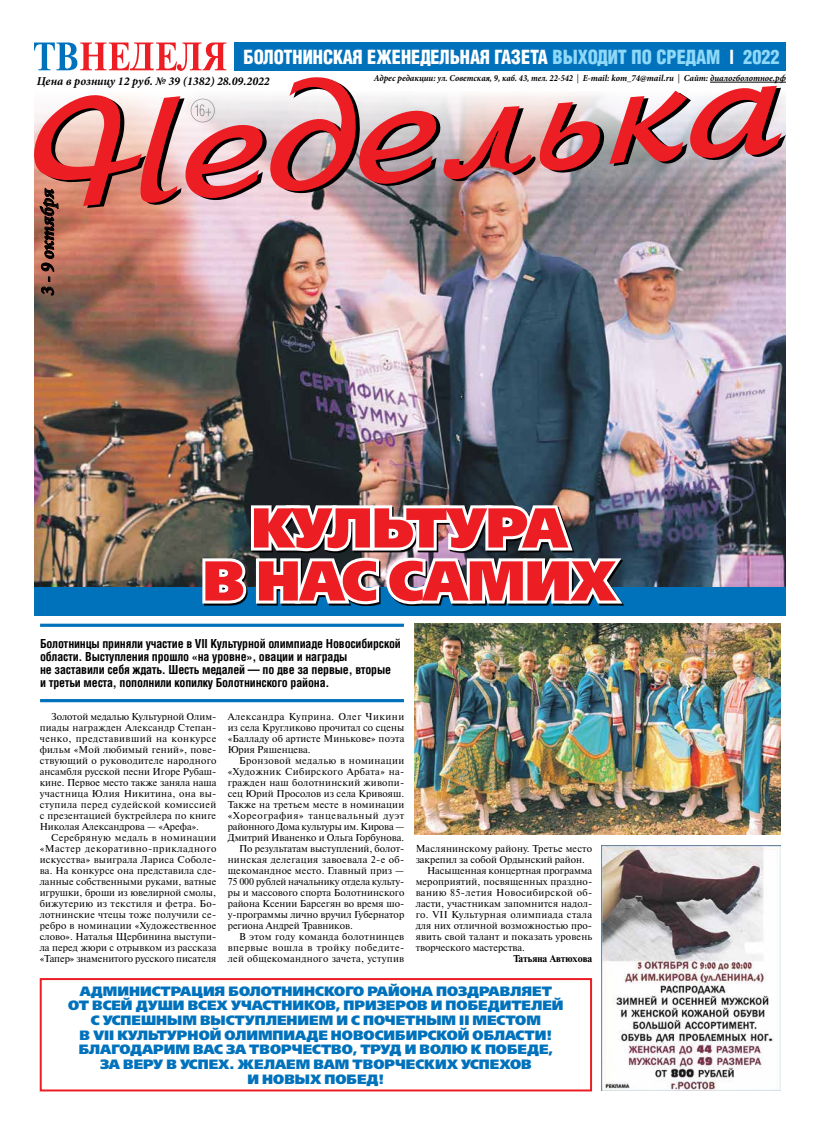
<style>
.page{position:relative;width:820px;height:1134px;background:#fff}
.page>*{position:absolute;margin:0;border:0;box-sizing:border-box;transform-origin:0 0}
.t1{font:56px/53px "Free Set Black C";letter-spacing:-.015em;color:#ed1d24;text-align:center}
.t2{font:19px "AG Letterica Demi Condensed C";color:#fff;scale:.96 1}
.t3{font:italic 700 19px "Minion Pro";color:#000;scale:.96 1}
.t4{font:13.5px/14.7px "Free Set Black C";color:#0072bc;text-align:center}
.t5{font:700 12px/13px "AG Letterica Condensed C";letter-spacing:-.015em;color:#000}
.t6{font:italic 700 12px "Minion Pro";color:#000}
.t7{font:10px/11px "Newton C";letter-spacing:.015em;color:#000;text-align:justify}
.t8{font:10px "Newton C";letter-spacing:-.015em;color:#000}
.t9{font:10px "Newton C";letter-spacing:.035em;color:#000}
.t10{font:10px "Newton C";letter-spacing:.04em;color:#000}
.t11{font:10px "Newton C";letter-spacing:.055em;color:#000}
.t12{font:10px "Newton C";letter-spacing:.05em;color:#000}
.t13{font:700 10px "Newton C";color:#000}
.t14{font:italic 700 9.2px "Minion Pro";color:#000;scale:.96 1}
.s1{color:#8ed8f8}
.s2{font-weight:400;font-style:normal}
</style>
<div class="page">
<img style="left:34px;top:206px;width:751px;height:382px">
<div style="left:234px;top:43px;width:551px;height:28px;background:#0072bc"></div>
<svg style="left:34px;top:43px;width:192px;height:28px"></svg>
<svg style="left:34px;top:77px;width:747px;height:129px"></svg>
<div style="left:34px;top:588px;width:751px;height:28px;background:#0072bc"></div>
<svg style="left:199px;top:500px;width:429px;height:106px"></svg>
<hr style="left:40px;top:624px;width:364px;height:3px;background:#0072bc">
<hr style="left:40px;top:699px;width:364px;height:3px;background:#0072bc">
<svg style="left:39px;top:188px;width:20px;height:108px;background:#915a49"></svg>
<img style="left:414px;top:623px;width:366px;height:212px">
<div style="left:40px;top:978px;width:551px;height:113px;border:2px solid #ed1d24"></div>
<img style="left:601px;top:846px;width:179px;height:244px">
<img style="left:458px;top:167px;width:70px;height:45px">
<h2 class="t2" style="left:243px;top:45px;width:560px">БОЛОТНИНСКАЯ ЕЖЕНЕДЕЛЬНАЯ ГАЗЕТА <span class="s1">ВЫХОДИТ ПО СРЕДАМ</span> | <span class="s1">2022</span></h2>
<p class="t6" style="left:37px;top:73px;width:234px">Цена в розницу 12 руб. № 39 (1382) 28.09.2022</p>
<p class="t14" style="left:374px;top:72px;width:430px">Адрес редакции: ул. Советская, 9, каб. 43, тел. 22-542 <span class="s2">|</span> E-mail: kom_74@mail.ru <span class="s2">|</span> Сайт: диалогболотное.рф</p>
<h2 class="t3" style="left:34px;top:295px;width:114px;rotate:-90deg">3 - 9 октября</h2>
<h1 class="t1" style="left:202px;top:504px;width:415px">КУЛЬТУРА<br>В НАС САМИХ</h1>
<p class="t5" style="left:40px;top:637px;width:362px">Болотнинцы приняли участие в VII Культурной олимпиаде Новосибирской области. Выступления прошло «на уровне», овации и награды<br>не заставили себя ждать. Шесть медалей — по две за первые, вторые<br>и третьи места, пополнили копилку Болотнинского района.</p>
<p class="t7" style="left:40px;top:711px;width:178px;text-indent:11px">Золотой медалью Культурной Олим&shy;пиады награжден Александр Степан&shy;ченко, представивший на конкурсе фильм «Мой любимый гений», пове&shy;ствующий о руководителе народного ансамбля русской песни Игоре Рубаш&shy;кине. Первое место также заняла наша участница Юлия Никитина, она вы&shy;ступила перед судейской комиссией с презентацией буктрейлера по книге Николая Александрова — «Арефа».</p>
<p class="t7" style="left:40px;top:832px;width:178px;text-indent:11px">Серебряную медаль в номинации «Мастер декоративно-прикладного искусства» выиграла Лариса Соболе&shy;ва. На конкурсе она представила сде&shy;ланные собственными руками, ватные игрушки, броши из ювелирной смолы, бижутерию из текстиля и фетра. Бо&shy;лотнинские чтецы тоже получили се&shy;ребро в номинации «Художественное слово». Наталья Щербинина выступи&shy;ла перед жюри с отрывком из рассказа «Тапер» знаменитого русского писателя</p>
<p class="t7" style="left:227px;top:711px;width:178px">Александра Куприна. Олег Чикини из села Кругликово прочитал со сцены «Балладу об артисте Минькове» поэта Юрия Ряшенцева.</p>
<p class="t10" style="left:239px;top:755px;width:167px">Бронзовой медалью в номинации</p>
<p class="t9" style="left:227px;top:766px;width:178px">«Художник Сибирского Арбата» на-</p>
<p class="t7" style="left:227px;top:777px;width:178px">гражден наш болотнинский живопи-</p>
<p class="t7" style="left:227px;top:788px;width:178px">сец Юрий Просолов из села Кривояш.</p>
<p class="t7" style="left:227px;top:799px;width:178px">Также на третьем месте в номинации</p>
<p class="t11" style="left:227px;top:810px;width:178px">«Хореография» танцевальный дуэт</p>
<p class="t8" style="left:227px;top:821px;width:178px">районного Дома культуры им. Кирова —</p>
<p class="t7" style="left:227px;top:832px;width:178px">Дмитрий Иваненко и Ольга Горбунова.</p>
<p class="t7" style="left:239px;top:843px;width:167px">По результатам выступлений, болот-</p>
<p class="t7" style="left:227px;top:854px;width:178px">нинская делегация завоевала 2‑е об-</p>
<p class="t7" style="left:227px;top:865px;width:178px">щекомандное место. Главный приз —</p>
<p class="t8" style="left:227px;top:876px;width:178px">75 000 рублей начальнику отдела культу-</p>
<p class="t7" style="left:227px;top:887px;width:178px">ры и массового спорта Болотнинского</p>
<p class="t7" style="left:227px;top:898px;width:178px">района Ксении Барсегян во время шо-</p>
<p class="t7" style="left:227px;top:909px;width:178px">у-программы лично вручил Губернатор</p>
<p class="t7" style="left:227px;top:920px;width:126px">региона Андрей Травников.</p>
<p class="t7" style="left:239px;top:931px;width:167px">В этом году команда болотнинцев</p>
<p class="t12" style="left:227px;top:942px;width:178px">впервые вошла в тройку победите-</p>
<p class="t7" style="left:227px;top:953px;width:178px">лей общекомандного зачета, уступив</p>
<p class="t7" style="left:415px;top:843px;width:178px">Маслянинскому району. Третье место</p>
<p class="t7" style="left:415px;top:854px;width:171px">закрепил за собой Ордынский район.</p>
<p class="t7" style="left:427px;top:865px;width:167px">Насыщенная концертная программа</p>
<p class="t7" style="left:415px;top:876px;width:178px">мероприятий, посвященных праздно-</p>
<p class="t9" style="left:415px;top:887px;width:178px">ванию 85‑летия Новосибирской об-</p>
<p class="t7" style="left:415px;top:898px;width:178px">ласти, участникам запомнится надол-</p>
<p class="t10" style="left:415px;top:909px;width:178px">го. VII Культурная олимпиада стала</p>
<p class="t7" style="left:415px;top:920px;width:178px">для них отличной возможностью про-</p>
<p class="t7" style="left:415px;top:931px;width:178px">явить свой талант и показать уровень</p>
<p class="t7" style="left:415px;top:942px;width:111px">творческого мастерства.</p>
<p class="t13" style="left:513px;top:953px;width:80px">Татьяна Автюхова</p>
<p class="t4" style="left:68px;top:984px;width:496px">АДМИНИСТРАЦИЯ БОЛОТНИНСКОГО РАЙОНА ПОЗДРАВЛЯЕТ ОТ ВСЕЙ ДУШИ ВСЕХ УЧАСТНИКОВ, ПРИЗЕРОВ И ПОБЕДИТЕЛЕЙ С УСПЕШНЫМ ВЫСТУПЛЕНИЕМ И С ПОЧЕТНЫМ II МЕСТОМ<br>В VII КУЛЬТУРНОЙ ОЛИМПИАДЕ НОВОСИБИРСКОЙ ОБЛАСТИ!<br>БЛАГОДАРИМ ВАС ЗА ТВОРЧЕСТВО, ТРУД И ВОЛЮ К ПОБЕДЕ, ЗА ВЕРУ В УСПЕХ. ЖЕЛАЕМ ВАМ ТВОРЧЕСКИХ УСПЕХОВ<br>И НОВЫХ ПОБЕД!</p>
</div>
